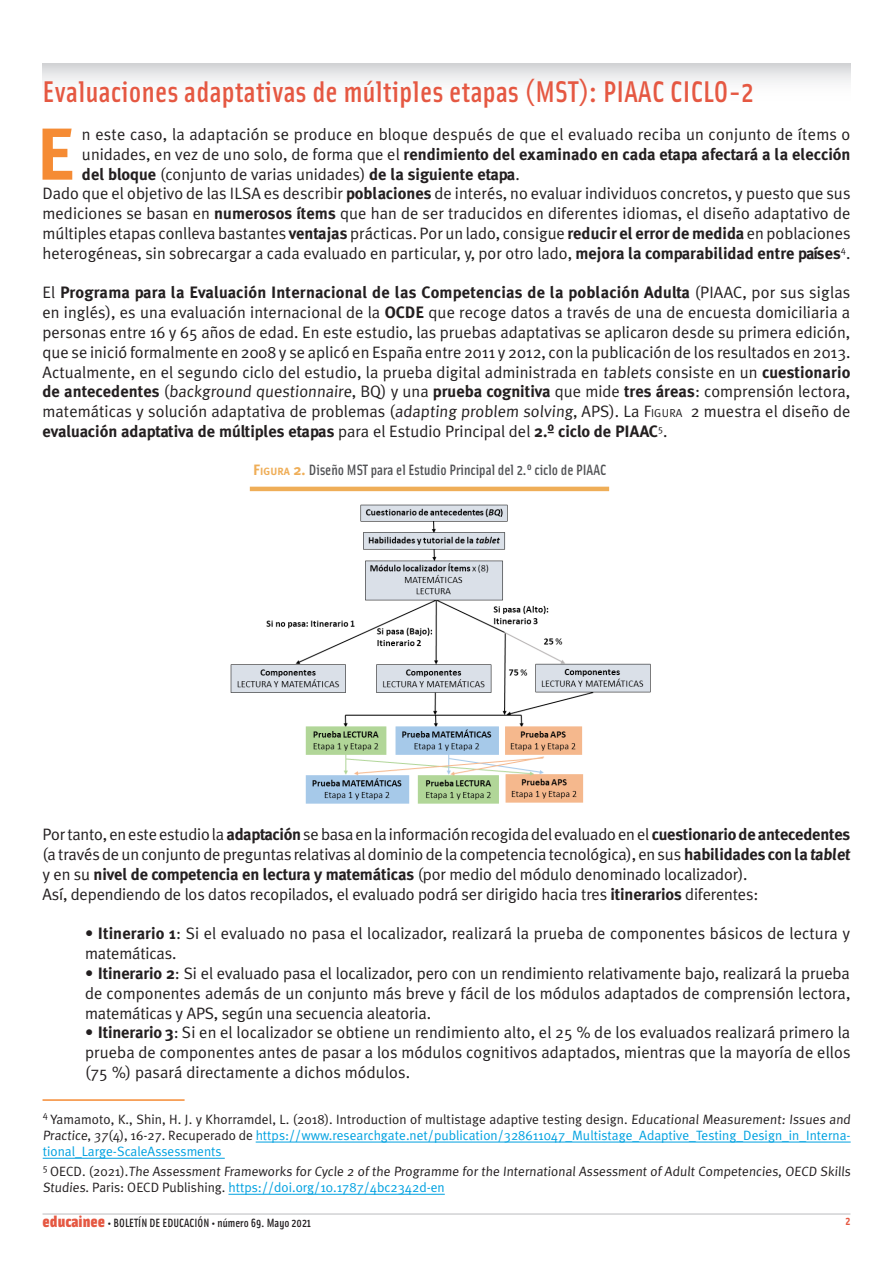
<style>
.page{position:relative;width:893px;height:1263px;background:#fff}
.page>*{position:absolute;margin:0;border:0;box-sizing:border-box;transform-origin:0 0}
.t1{font:700 73.5px "Meta Plus";color:#f58b34}
.t2{font:500 30px "Solex";letter-spacing:.01em;color:#e55842}
.t3{font:16.5px/19.8px "Meta Plus Normal";color:#231f20;text-align:justify}
.NOMBRE_DE_GRAFICOS{font:500 15px "Solex";color:#505154}
.t4{font:13.5px/16.2px "Meta Plus Normal";color:#231f20;text-align:justify}
.t5{font:500 12px "Solex";color:#231f20}
.t6{font:700 12px "Solex";color:#e55842}
.s1{font-family:"Meta Plus";font-weight:700}
.s2{font-style:inherit}
.s3{font-size:11.55px}
.s4{font-family:"Meta Plus";font-weight:700;color:#efae58}
.s5{font-family:"Meta Plus";font-weight:700;font-size:10.5px;color:#efae58}
.s6{color:#00a1e0}
.s7{font-weight:900;font-size:16.5px;color:#e55842}
</style>
<div class="page">
<img style="left:230px;top:490px;width:421px;height:314px">
<hr style="left:43px;top:1213px;width:807px;height:2px;background:#d1d2d4">
<div style="left:43px;top:64px;width:807px;height:48px;background:linear-gradient(to bottom,#e0e1e3,#fff)"></div>
<hr style="left:250px;top:487px;width:359px;height:4px;background:#efae58">
<hr style="left:43px;top:1099px;width:142px;height:2px;background:#f58b34">
<hr style="left:256px;top:1142px;width:595px;height:1px;background:#00a1e0">
<hr style="left:43px;top:1158px;width:182px;height:1px;background:#00a1e0">
<hr style="left:228px;top:1194px;width:217px;height:1px;background:#00a1e0">
<p class="t2" style="left:43px;top:72px;width:712px">Evaluaciones adaptativas de múltiples etapas (MST): PIAAC CICLO-2</p>
<p class="t1" style="left:36px;top:112px;width:41px">E</p>
<p class="t3" style="left:82px;top:124px;width:770px">n este caso, la adaptación se produce en bloque después de que el evaluado reciba un conjunto de ítems o unidades, en vez de uno solo, de forma que el <span class="s1">rendimiento del examinado en cada etapa afectará a la elección del bloque</span> (conjunto de varias unidades) <span class="s1">de la siguiente etapa</span>.</p>
<p class="t3" style="left:43px;top:184px;width:809px">Dado que el objetivo de las ILSA es describir <span class="s1">poblaciones</span> de interés, no evaluar individuos concretos, y puesto que sus mediciones se basan en <span class="s1">numerosos ítems</span> que han de ser traducidos en diferentes idiomas, el diseño adaptativo de múltiples etapas conlleva bastantes <span class="s1">ventajas</span> prácticas. Por un lado, consigue <span class="s1">reducir el error de medida</span> en poblaciones heterogéneas, sin sobrecargar a cada evaluado en particular, y, por otro lado, <span class="s1">mejora la comparabilidad entre países</span><sup>4</sup>.</p>
<p class="t3" style="left:43px;top:283px;width:809px">El <span class="s1">Programa para la Evaluación Internacional de las Competencias de la población Adulta</span> (PIAAC, por sus siglas en inglés), es una evaluación internacional de la <span class="s1">OCDE</span> que recoge datos a través de una de encuesta domiciliaria a personas entre 16 y 65 años de edad. En este estudio, las pruebas adaptativas se aplicaron desde su primera edición, que se inició formalmente en 2008 y se aplicó en España entre 2011 y 2012, con la publicación de los resultados en 2013.<br>Actualmente, en el segundo ciclo del estudio, la prueba digital administrada en tablets consiste en un <span class="s1">cuestionario de antecedentes</span> (background questionnaire, BQ) y una <span class="s1">prueba cognitiva</span> que mide <span class="s1">tres áreas</span>: comprensión lectora, matemáticas y solución adaptativa de problemas (adapting problem solving, APS). La <span class="s2">F</span><span class="s3">IGURA</span> 2 muestra el diseño de <span class="s1">evaluación adaptativa de múltiples etapas</span> para el Estudio Principal del <span class="s1">2.º ciclo de PIAAC</span><sup>5</sup>.</p>
<p class="NOMBRE_DE_GRAFICOS" style="left:253px;top:460px;width:355px"><span class="s4">F</span><span class="s5">IGURA</span> <span class="s4">2.</span> Diseño MST para el Estudio Principal del 2.º ciclo de PIAAC</p>
<p class="t3" style="left:43px;top:825px;width:811px">Por tanto, en este estudio la <span class="s1">adaptación</span> se basa en la información recogida del evaluado en el <span class="s1">cuestionario de antecedentes </span>(a través de un conjunto de preguntas relativas al dominio de la competencia tecnológica), en sus <span class="s1">habilidades con la tablet </span>y en su <span class="s1">nivel de competencia en lectura y matemáticas</span> (por medio del módulo denominado localizador).</p>
<p class="t3" style="left:43px;top:884px;width:717px">Así, dependiendo de los datos recopilados, el evaluado podrá ser dirigido hacia tres <span class="s1">itinerarios</span> diferentes:</p>
<p class="t3" style="left:85px;top:924px;width:767px"><span class="s1">• Itinerario 1</span>: Si el evaluado no pasa el localizador, realizará la prueba de componentes básicos de lectura y matemáticas.</p>
<p class="t3" style="left:85px;top:963px;width:767px"><span class="s1">• Itinerario 2</span>: Si el evaluado pasa el localizador, pero con un rendimiento relativamente bajo, realizará la prueba de componentes además de un conjunto más breve y fácil de los módulos adaptados de comprensión lectora, matemáticas y APS, según una secuencia aleatoria.</p>
<p class="t3" style="left:85px;top:1023px;width:767px"><span class="s1">• Itinerario 3</span>: Si en el localizador se obtiene un rendimiento alto, el 25 % de los evaluados realizará primero la prueba de componentes antes de pasar a los módulos cognitivos adaptados, mientras que la mayoría de ellos (75 %) pasará directamente a dichos módulos.</p>
<p class="t4" style="left:43px;top:1111px;width:811px"><sup>4</sup> Yamamoto, K., Shin, H. J. y Khorramdel, L. (2018). Introduction of multistage adaptive testing design. Educational Measurement: Issues and Practice, 37(4), 16-27. Recuperado de <span class="s6">https://www.researchgate.net/publication/328611047_Multistage_Adaptive_Testing_Design_in_Interna&shy;tional_Large-ScaleAssessments</span></p>
<p class="t4" style="left:43px;top:1163px;width:811px"><sup>5</sup> OECD. (2021).The Assessment Frameworks for Cycle 2 of the Programme for the International Assessment of Adult Competencies, OECD Skills<br>Studies. Paris: OECD Publishing. <span class="s6">https://doi.org/10.1787/4bc2342d-en</span></p>
<p class="t5" style="left:43px;top:1215px;width:270px"><span class="s7">educainee</span> • BOLETÍN DE EDUCACIÓN • número 69. Mayo 2021</p>
<p class="t6" style="left:845px;top:1213px;width:6px">2</p>
</div>
